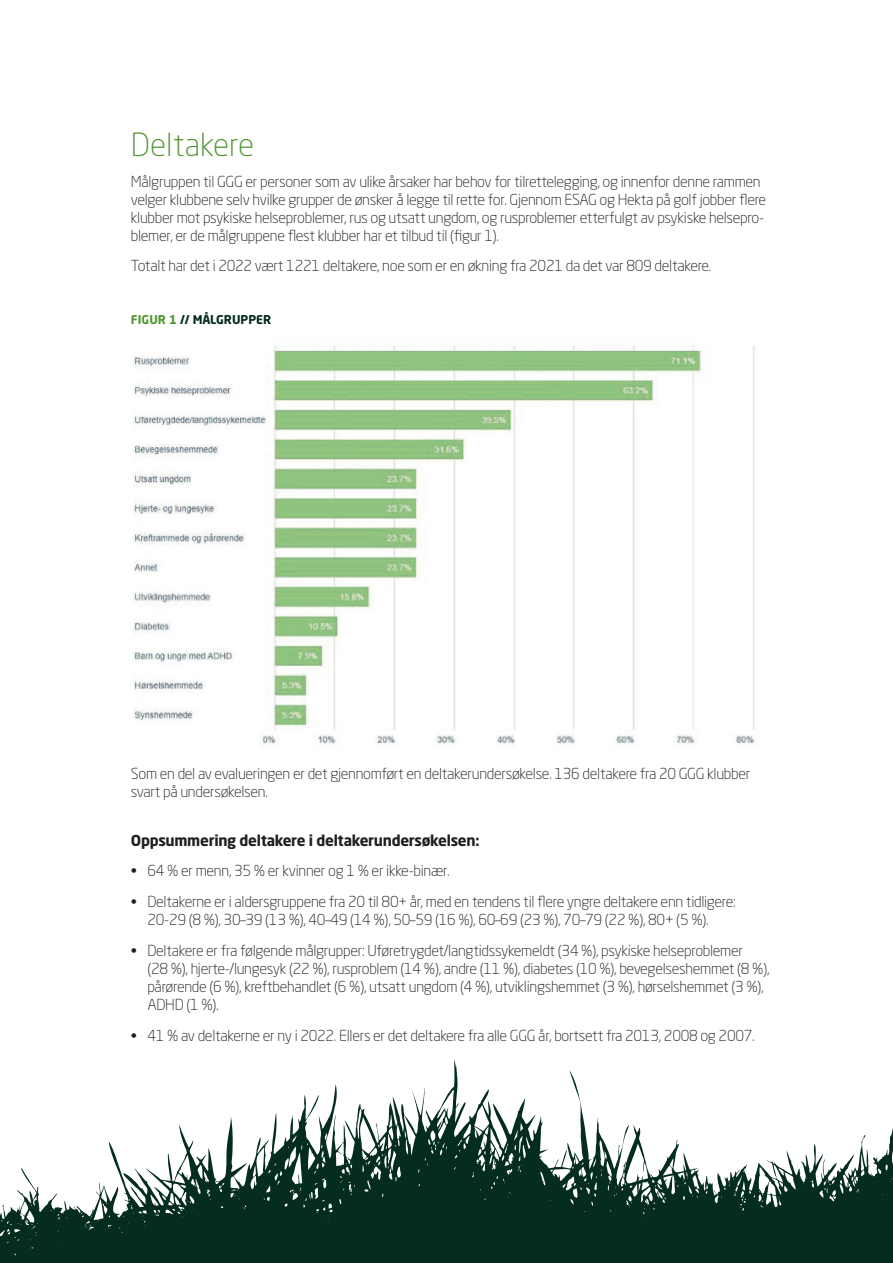
<style>
.page{position:relative;width:893px;height:1263px;background:#fff}
.page>*{position:absolute;margin:0;border:0;box-sizing:border-box;transform-origin:0 0}
.t1{font:300 31.5px "Neo Sans W1 G";color:#529635}
.t2{font:300 15px/18px "Neo Sans W1 G";letter-spacing:-.02em;color:#231f20}
.t3{font:700 15px "Neo Sans W1 G";letter-spacing:-.02em;color:#231f20}
.t4{font:700 12px "Neo Sans W1 G";color:#042c21}
.s1{color:#529635}
</style>
<div class="page">
<svg style="left:0;top:1060px;width:893px;height:203px"></svg>
<img style="left:134px;top:345px;width:622px;height:399px">
<h1 class="t1" style="left:131px;top:125px;width:125px">Deltakere</h1>
<p class="t2" style="left:131px;top:172px;width:637px">Målgruppen til GGG er personer som av ulike årsaker har behov for tilrettelegging, og innenfor denne rammen velger klubbene selv hvilke grupper de ønsker å legge til rette for. Gjennom ESAG og Hekta på golf jobber flere klubber mot psykiske helseproblemer, rus og utsatt ungdom, og rusproblemer etterfulgt av psykiske helsepro&shy;blemer, er de målgruppene flest klubber har et tilbud til (figur 1).</p>
<p class="t2" style="left:131px;top:257px;width:582px">Totalt har det i 2022 vært 1221 deltakere, noe som er en økning fra 2021 da det var 809 deltakere.</p>
<p class="t4" style="left:131px;top:312px;width:142px"><span class="s1">FIGUR 1</span> // MÅLGRUPPER</p>
<p class="t2" style="left:131px;top:764px;width:621px">Som en del av evalueringen er det gjennomført en deltakerundersøkelse. 136 deltakere fra 20 GGG klubber svart på undersøkelsen.</p>
<p class="t3" style="left:131px;top:830px;width:350px">Oppsummering deltakere i deltakerundersøkelsen:</p>
<p class="t2" style="left:131px;top:862px;width:320px">• 64 % er menn, 35 % er kvinner og 1 % er ikke-binær.</p>
<p class="t2" style="left:147px;top:892px;width:590px;text-indent:-16px">• Deltakerne er i aldersgruppene fra 20 til 80+ år, med en tendens til flere yngre deltakere enn tidligere:<br>20-29 (8 %), 30–39 (13 %), 40–49 (14 %), 50–59 (16 %), 60–69 (23 %), 70–79 (22 %), 80+ (5 %).</p>
<p class="t2" style="left:147px;top:941px;width:624px;text-indent:-16px">• Deltakere er fra følgende målgrupper: Uføretrygdet/langtidssykemeldt (34 %), psykiske helseproblemer<br>(28 %), hjerte-/lungesyk (22 %), rusproblem (14 %), andre (11 %), diabetes (10 %), bevegelseshemmet (8 %), pårørende (6 %), kreftbehandlet (6 %), utsatt ungdom (4 %), utviklingshemmet (3 %), hørselshemmet (3 %), ADHD (1 %).</p>
<p class="t2" style="left:131px;top:1026px;width:625px">• 41 % av deltakerne er ny i 2022. Ellers er det deltakere fra alle GGG år, bortsett fra 2013, 2008 og 2007.</p>
</div>
